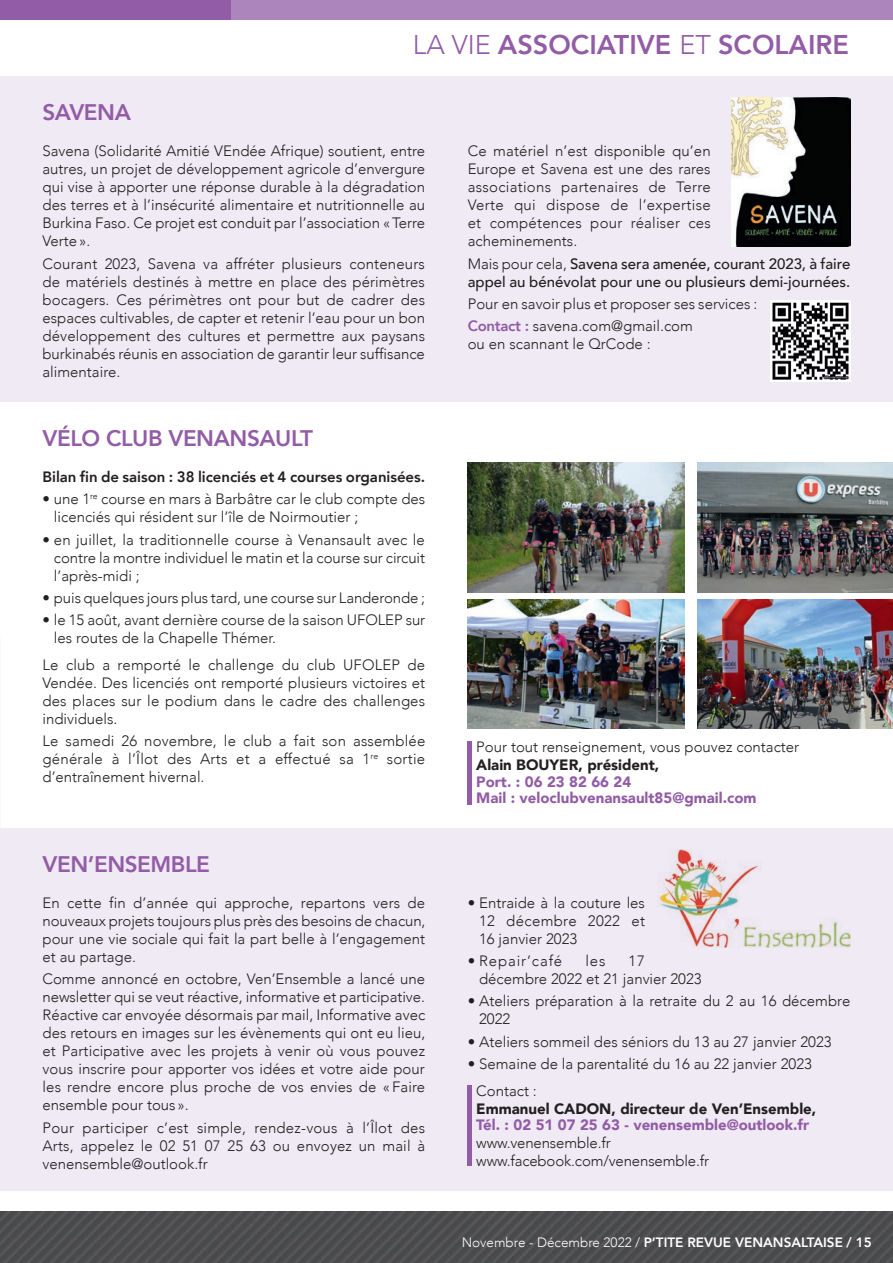
<style>
.page{position:relative;width:893px;height:1263px;background:#fff}
.page>*{position:absolute;margin:0;border:0;box-sizing:border-box;transform-origin:0 0}
.t1{font:800 27px "Avenir";color:#925ca6}
.t2{font:800 22.5px "Avenir";letter-spacing:-.02em;color:#925ca6}
.t3{font:300 15px/18px "Avenir";color:#231f20;text-align:justify}
.t4{font:500 15px/18px "Avenir";color:#231f20}
.t5{font:900 15px/16.5px "Avenir";color:#925ca6}
.t6{font:900 15px "Avenir";color:#231f20}
.t7{font:800 15px "Avenir";letter-spacing:-.005em;color:#231f20}
.t8{font:300 15px "Avenir";letter-spacing:.06em;color:#231f20}
.t9{font:800 13.5px "Avenir";color:#fff}
.s1{font-weight:300}
.s2{font-weight:800;color:#925ca6}
</style>
<div class="page">
<div style="left:0;top:77px;width:893px;height:325px;background:#f0eaf4"></div>
<div style="left:0;top:828px;width:893px;height:363px;background:#f0eaf4"></div>
<hr style="left:468px;top:1085px;width:4px;height:81px;background:#925ca6">
<img style="left:659px;top:849px;width:191px;height:98px">
<img style="left:770px;top:301px;width:80px;height:80px">
<img style="left:732px;top:98px;width:118px;height:148px">
<hr style="left:468px;top:742px;width:4px;height:63px;background:#925ca6">
<img style="left:697px;top:463px;width:196px;height:129px">
<img style="left:468px;top:463px;width:217px;height:129px">
<img style="left:468px;top:600px;width:217px;height:129px">
<img style="left:697px;top:600px;width:196px;height:129px">
<div style="left:0;top:0;width:893px;height:20px;background:#925ca6"></div>
<div style="left:231px;top:0;width:662px;height:20px;background:#ab85bc"></div>
<img style="left:0;top:1212px;width:893px;height:51px">
<h1 class="t1" style="left:413px;top:24px;width:438px"><span class="s1">LA VIE</span> ASSOCIATIVE <span class="s1">ET</span> SCOLAIRE</h1>
<h2 class="t2" style="left:43px;top:95px;width:90px">SAVENA</h2>
<p class="t3" style="left:43px;top:142px;width:384px">Savena (Solidarité Amitié VEndée Afrique) soutient, entre autres, un projet de développement agricole d’envergure qui vise à apporter une réponse durable à la dégradation des terres et à l’insécurité alimentaire et nutritionnelle au Burkina Faso. Ce projet est conduit par l’association «Terre Verte».</p>
<p class="t3" style="left:43px;top:254px;width:384px">Courant 2023, Savena va affréter plusieurs conteneurs de matériels destinés à mettre en place des périmètres bocagers. Ces périmètres ont pour but de cadrer des espaces cultivables, de capter et retenir l’eau pour un bon développement des cultures et permettre aux paysans burkinabés réunis en association de garantir leur suffisance alimentaire.</p>
<p class="t3" style="left:468px;top:142px;width:245px">Ce matériel n’est disponible qu’en Europe et Savena est une des rares associations partenaires de Terre Verte qui dispose de l’expertise et compétences pour réaliser ces acheminements.</p>
<p class="t4" style="left:468px;top:254px;width:384px"><span class="s1">Mais pour cela,</span> Savena sera amenée, courant 2023, à faire appel au bénévolat pour une ou plusieurs demi-journées.</p>
<p class="t3" style="left:468px;top:293px;width:291px;line-height:22.2px">Pour en savoir plus et proposer ses services :<br><span class="s2">Contact :</span> savena.com@gmail.com</p>
<p class="t3" style="left:468px;top:335px;width:184px">ou en scannant le QrCode :</p>
<h2 class="t2" style="left:43px;top:421px;width:272px">VÉLO CLUB VENANSAULT</h2>
<p class="t7" style="left:43px;top:465px;width:384px">Bilan fin de saison : 38 licenciés et 4 courses organisées.</p>
<p class="t3" style="left:54px;top:490px;width:373px;text-indent:-11px">• une 1<sup>re</sup> course en mars à Barbâtre car le club compte des licenciés qui résident sur l’île de Noirmoutier ;</p>
<p class="t3" style="left:54px;top:530px;width:373px;text-indent:-11px">• en juillet, la traditionnelle course à Venansault avec le contre la montre individuel le matin et la course sur circuit l’après-midi ;</p>
<p class="t3" style="left:43px;top:589px;width:384px">• puis quelques jours plus tard, une course sur Landeronde ;</p>
<p class="t3" style="left:54px;top:611px;width:373px;text-indent:-11px">• le 15 août, avant dernière course de la saison UFOLEP sur les routes de la Chapelle Thémer.</p>
<p class="t3" style="left:43px;top:655px;width:384px">Le club a remporté le challenge du club UFOLEP de Vendée. Des licenciés ont remporté plusieurs victoires et des places sur le podium dans le cadre des challenges individuels.</p>
<p class="t3" style="left:43px;top:732px;width:384px">Le samedi 26 novembre, le club a fait son assemblée générale à l’Îlot des Arts et a effectué sa 1<sup>re</sup> sortie d’entraînement hivernal.</p>
<p class="t3" style="left:476px;top:738px;width:324px">Pour tout renseignement, vous pouvez contacter</p>
<p class="t6" style="left:476px;top:752px;width:185px">Alain BOUYER, président,</p>
<p class="t5" style="left:476px;top:773px;width:282px">Port. : 06 23 82 66 24<br>Mail : veloclubvenansault85@gmail.com</p>
<h2 class="t2" style="left:43px;top:847px;width:169px">VEN’ENSEMBLE</h2>
<p class="t3" style="left:43px;top:894px;width:384px">En cette fin d’année qui approche, repartons vers de nouveaux projets toujours plus près des besoins de chacun, pour une vie sociale qui fait la part belle à l’engagement et au partage.</p>
<p class="t3" style="left:43px;top:970px;width:384px">Comme annoncé en octobre, Ven’Ensemble a lancé une newsletter qui se veut réactive, informative et participative.<br>Réactive car envoyée désormais par mail, Informative avec des retours en images sur les évènements qui ont eu lieu, et Participative avec les projets à venir où vous pouvez vous inscrire pour apporter vos idées et votre aide pour les rendre encore plus proche de vos envies de « Faire ensemble pour tous ».</p>
<p class="t3" style="left:43px;top:1118px;width:384px">Pour participer c’est simple, rendez-vous à l’Îlot des Arts, appelez le 02 51 07 25 63 ou envoyez un mail à venensemble@outlook.fr</p>
<p class="t3" style="left:479px;top:894px;width:167px;text-indent:-11px">• Entraide à la couture les 12 décembre 2022 et 16 janvier 2023</p>
<p class="t8" style="left:468px;top:952px;width:96px">• Repair’café</p>
<p class="t3" style="left:585px;top:952px;width:22px">les</p>
<p class="t3" style="left:479px;top:952px;width:224px;text-indent:149px">17 décembre 2022 et 21 janvier 2023</p>
<p class="t3" style="left:479px;top:992px;width:373px;text-indent:-11px">• Ateliers préparation à la retraite du 2 au 16 décembre<br>2022</p>
<p class="t3" style="left:468px;top:1032px;width:365px">• Ateliers sommeil des séniors du 13 au 27 janvier 2023</p>
<p class="t3" style="left:476px;top:1050px;width:337px;line-height:26.5px;text-indent:-9px">• Semaine de la parentalité du 16 au 22 janvier 2023<br>Contact :</p>
<p class="t6" style="left:476px;top:1095px;width:341px">Emmanuel CADON, directeur de Ven’Ensemble,</p>
<p class="t5" style="left:476px;top:1116px;width:334px">Tél. : 02 51 07 25 63 - venensemble@outlook.fr</p>
<p class="t3" style="left:476px;top:1134px;width:234px">www.venensemble.fr www.facebook.com/venensemble.fr</p>
<p class="t9" style="left:462px;top:1231px;width:411px"><span class="s1">Novembre - Décembre 2022 /</span> P’TITE REVUE VENANSALTAISE / 15</p>
</div>
